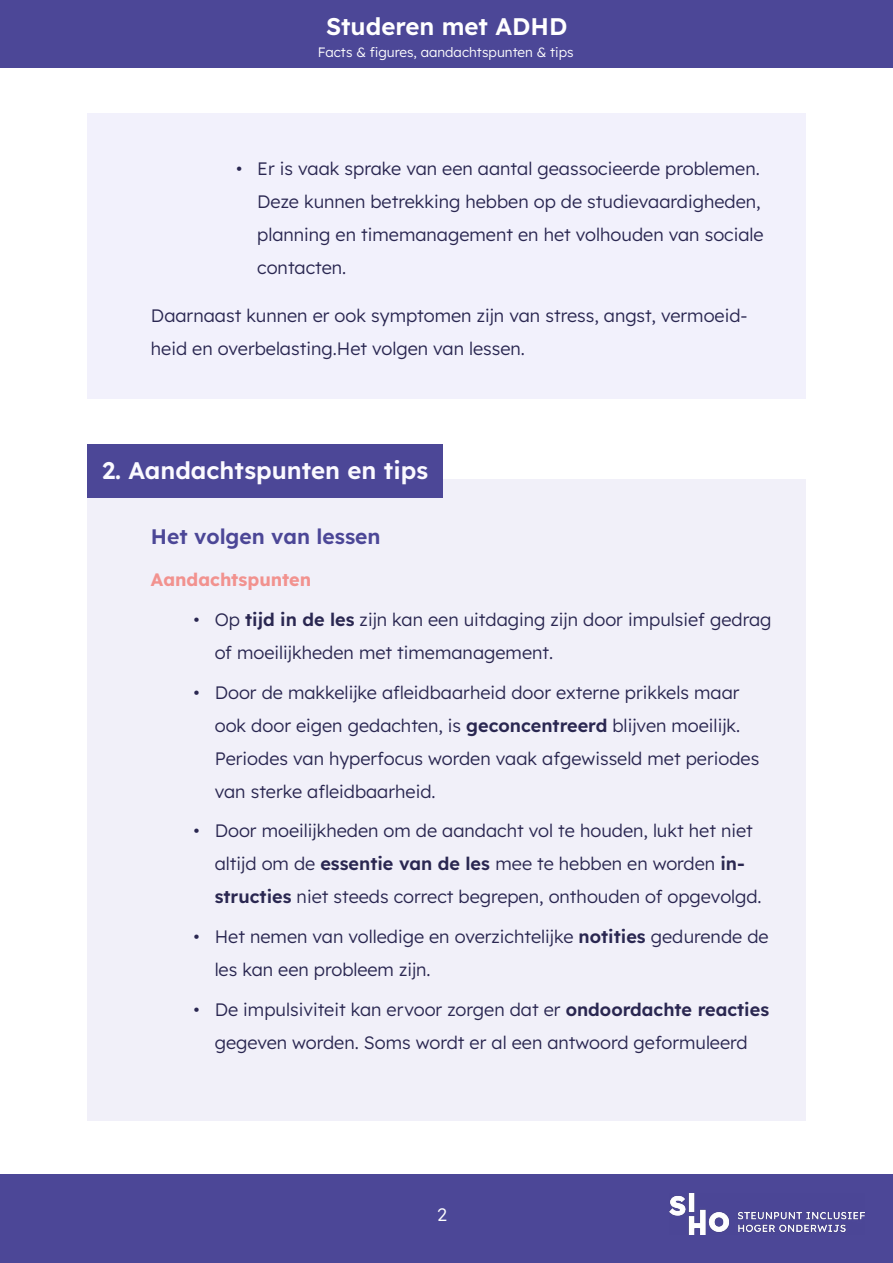
<style>
.page{position:relative;width:893px;height:1263px;background:#fff}
.page>*{position:absolute;margin:0;border:0;box-sizing:border-box;transform-origin:0 0}
.t1{font:600 24px "Lexend";color:#fbfaff}
.Koptekst_pagina_fiche{font:600 24px "Lexend";color:#fff}
.t2{font:600 21px "Lexend";color:#4c4797}
.lijst{font:300 18px/33px "Lexend";color:#2a2751}
.sublijst{font:300 18px/33px "Lexend";color:#2a2751}
.t3{font:700 18px "Lexend";color:#f2928f}
.t4{font:300 18px "Lexend";color:#fff}
.Koptekst_pagina_fiche-2{font:300 13.5px "Lexend";color:#fff}
.s1{font-weight:600}
</style>
<div class="page">
<div style="left:0;top:0;width:893px;height:67px;background:#4c4797"></div>
<div style="left:0;top:1174px;width:893px;height:89px;background:#4c4797"></div>
<img style="left:670px;top:1193px;width:194px;height:41px">
<div style="left:87px;top:113px;width:719px;height:285px;background:#f2f1fc"></div>
<div style="left:87px;top:479px;width:719px;height:641px;background:#f1f0f9"></div>
<div style="left:87px;top:445px;width:356px;height:53px;background:#4c4797"></div>
<p class="Koptekst_pagina_fiche" style="left:326px;top:8px;width:243px">Studeren met ADHD</p>
<p class="Koptekst_pagina_fiche-2" style="left:318px;top:42px;width:257px">Facts &amp; figures, aandachtspunten &amp; tips</p>
<p class="sublijst" style="left:257px;top:151px;width:508px;text-indent:-21px">• Er is vaak sprake van een aantal geassocieerde problemen.<br>Deze kunnen betrekking hebben op de studievaardigheden, planning en timemanagement en het volhouden van sociale contacten.</p>
<p class="lijst" style="left:151px;top:298px;width:598px">Daarnaast kunnen er ook symptomen zijn van stress, angst, vermoeid&shy;heid en overbelasting.Het volgen van lessen.</p>
<h2 class="t1" style="left:102px;top:452px;width:327px">2. Aandachtspunten en tips</h2>
<h3 class="t2" style="left:151px;top:520px;width:231px">Het volgen van lessen</h3>
<h4 class="t3" style="left:151px;top:565px;width:162px">Aandachtspunten</h4>
<p class="lijst" style="left:215px;top:602px;width:558px;text-indent:-21px">• Op <span class="s1">tijd in de les</span> zijn kan een uitdaging zijn door impulsief gedrag of moeilijkheden met timemanagement.</p>
<p class="lijst" style="left:215px;top:674px;width:546px;text-indent:-21px">• Door de makkelijke afleidbaarheid door externe prikkels maar ook door eigen gedachten, is <span class="s1">geconcentreerd</span> blijven moeilijk.<br>Periodes van hyperfocus worden vaak afgewisseld met periodes van sterke afleidbaarheid.</p>
<p class="lijst" style="left:215px;top:813px;width:548px;text-indent:-21px">• Door moeilijkheden om de aandacht vol te houden, lukt het niet altijd om de <span class="s1">essentie van de les</span> mee te hebben en worden <span class="s1">in&shy;structies</span> niet steeds correct begrepen, onthouden of opgevolgd.</p>
<p class="lijst" style="left:215px;top:919px;width:555px;text-indent:-21px">• Het nemen van volledige en overzichtelijke <span class="s1">notities</span> gedurende de les kan een probleem zijn.</p>
<p class="lijst" style="left:193px;top:992px;width:577px;text-align:center">• De impulsiviteit kan ervoor zorgen dat er <span class="s1">ondoordachte reacties </span>gegeven worden. Soms wordt er al een antwoord geformuleerd</p>
<p class="t4" style="left:437px;top:1202px;width:11px">2</p>
</div>
